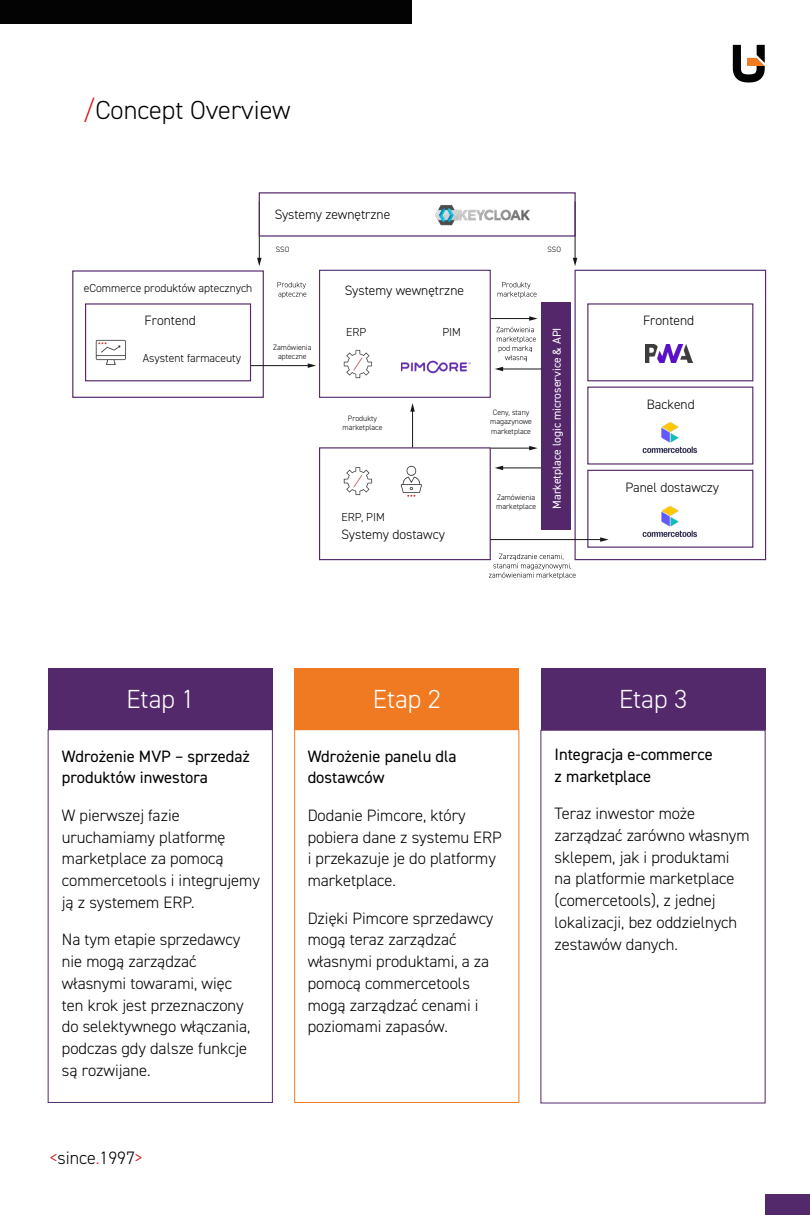
<style>
.page{position:relative;width:810px;height:1215px;background:#fff}
.page>*{position:absolute;margin:0;border:0;box-sizing:border-box;transform-origin:0 0}
.t1{font:300 26.25px "DIN2014";color:#000}
.t2{font:300 26.25px "DIN2014";color:#fff}
.t3{font:300 18px "DIN2014";color:#000}
.t4{font:300 16.5px/21.8px "DIN2014";color:#000}
.t5{font:16.5px/21.8px "DIN2014";color:#000}
.t6{font:300 13.58px "DIN2014";color:#000}
.t7{font:300 11.62px "DIN2014";color:#000}
.t8{font:11.62px "DIN2014";color:#fff}
.t9{font:300 7.73px/9.3px "DIN2014";color:#000;text-align:center}
.s1{color:#d61212}
</style>
<div class="page">
<div style="left:48px;top:668px;width:225px;height:62px;background:#54296b"></div>
<div style="left:294px;top:668px;width:225px;height:62px;background:#f07a21"></div>
<div style="left:541px;top:668px;width:225px;height:62px;background:#54296b"></div>
<div style="left:48px;top:729px;width:225px;height:374px;border:1px solid #54296b"></div>
<div style="left:294px;top:729px;width:225px;height:374px;border:1px solid #f07a21"></div>
<div style="left:0;top:0;width:412px;height:24px;background:#030303"></div>
<svg style="left:733px;top:45px;width:32px;height:38px"></svg>
<div style="left:765px;top:1194px;width:45px;height:21px;background:#54296b"></div>
<div style="left:72px;top:270px;width:192px;height:128px;border:1px solid #53276a"></div>
<hr style="left:250px;top:365px;width:59px;height:1px;background:#181716">
<svg style="left:308px;top:363px;width:8px;height:5px"></svg>
<img style="left:642px;top:422px;width:56px;height:32px">
<hr style="left:412px;top:410px;width:1px;height:38px;background:#181716">
<svg style="left:410px;top:403px;width:5px;height:9px"></svg>
<hr style="left:490px;top:448px;width:41px;height:1px;background:#181716">
<svg style="left:529px;top:446px;width:9px;height:4px"></svg>
<hr style="left:502px;top:468px;width:40px;height:1px;background:#181716">
<svg style="left:495px;top:466px;width:8px;height:4px"></svg>
<hr style="left:490px;top:318px;width:41px;height:1px;background:#181716">
<svg style="left:529px;top:316px;width:9px;height:5px"></svg>
<hr style="left:575px;top:201px;width:1px;height:58px;background:#181716">
<svg style="left:573px;top:258px;width:4px;height:8px"></svg>
<hr style="left:259px;top:201px;width:1px;height:58px;background:#181716">
<svg style="left:257px;top:258px;width:5px;height:8px"></svg>
<div style="left:575px;top:270px;width:191px;height:290px;border:1px solid #53276a"></div>
<img style="left:401px;top:360px;width:70px;height:14px">
<div style="left:587px;top:387px;width:166px;height:78px;border:1px solid #53276a"></div>
<div style="left:587px;top:470px;width:166px;height:78px;border:1px solid #53276a"></div>
<img style="left:642px;top:506px;width:56px;height:31px">
<div style="left:319px;top:270px;width:172px;height:128px;border:1px solid #53276a"></div>
<div style="left:587px;top:303px;width:166px;height:78px;border:1px solid #53276a"></div>
<div style="left:85px;top:303px;width:166px;height:78px;border:1px solid #53276a"></div>
<div style="left:542px;top:302px;width:29px;height:228px;background:#53276a"></div>
<div style="left:319px;top:447px;width:172px;height:113px;border:1px solid #53276a"></div>
<img style="left:435px;top:205px;width:95px;height:21px">
<div style="left:259px;top:192px;width:317px;height:45px;border:1px solid #53276a"></div>
<img style="left:343px;top:349px;width:29px;height:30px">
<img style="left:343px;top:467px;width:30px;height:29px">
<img style="left:400px;top:465px;width:22px;height:32px">
<img style="left:645px;top:344px;width:48px;height:18px">
<img style="left:95px;top:339px;width:31px;height:26px">
<hr style="left:490px;top:539px;width:112px;height:1px;background:#181716">
<svg style="left:600px;top:537px;width:9px;height:5px"></svg>
<svg style="left:278px;top:282px;width:28px;height:16px"></svg>
<svg style="left:498px;top:282px;width:39px;height:16px"></svg>
<svg style="left:496px;top:327px;width:40px;height:34px"></svg>
<svg style="left:489px;top:554px;width:87px;height:25px"></svg>
<hr style="left:502px;top:369px;width:40px;height:1px;background:#181716">
<svg style="left:495px;top:367px;width:8px;height:4px"></svg>
<h1 class="t1" style="left:83px;top:94px;width:209px"><span class="s1">/</span>Concept Overview</h1>
<p class="t6" style="left:275px;top:206px;width:117px">Systemy zewnętrzne</p>
<p class="t7" style="left:84px;top:281px;width:170px">eCommerce produktów aptecznych</p>
<p class="t9" style="left:276px;top:245px;width:15px">SSO</p>
<p class="t9" style="left:548px;top:245px;width:15px">SSO</p>
<p class="t6" style="left:345px;top:282px;width:121px">Systemy wewnętrzne</p>
<p class="t6" style="left:145px;top:312px;width:53px">Frontend</p>
<p class="t6" style="left:643px;top:312px;width:53px">Frontend</p>
<p class="t7" style="left:143px;top:351px;width:100px">Asystent farmaceuty</p>
<p class="t9" style="left:273px;top:342px;width:40px">Zamówienia apteczne</p>
<p class="t7" style="left:346px;top:325px;width:22px">ERP</p>
<p class="t9" style="left:343px;top:413px;width:41px">Produkty marketplace</p>
<p class="t7" style="left:342px;top:510px;width:45px">ERP, PIM</p>
<p class="t7" style="left:442px;top:325px;width:20px">PIM</p>
<p class="t6" style="left:342px;top:526px;width:105px">Systemy dostawcy</p>
<p class="t9" style="left:490px;top:408px;width:43px">Ceny, stany magazynowe marketplace</p>
<p class="t9" style="left:496px;top:493px;width:41px;text-align:left">Zamówienia marketplace</p>
<p class="t8" style="left:550px;top:509px;width:183px;rotate:-90deg">Marketplace logic microservice &amp; API</p>
<p class="t6" style="left:647px;top:396px;width:49px">Backend</p>
<p class="t6" style="left:626px;top:479px;width:95px">Panel dostawczy</p>
<h1 class="t2" style="left:126px;top:683px;width:70px">Etap 1</h1>
<h1 class="t2" style="left:373px;top:683px;width:70px">Etap 2</h1>
<h1 class="t2" style="left:619px;top:683px;width:70px">Etap 3</h1>
<p class="t5" style="left:62px;top:745px;width:190px">Wdrożenie MVP – sprzedaż produktów inwestora</p>
<p class="t4" style="left:62px;top:804px;width:200px">W pierwszej fazie uruchamiamy platformę marketplace za pomocą commercetools i integrujemy ją z systemem ERP.</p>
<p class="t4" style="left:62px;top:929px;width:190px">Na tym etapie sprzedawcy nie mogą zarządzać własnymi towarami, więc ten krok jest przeznaczony do selektywnego włączania, podczas gdy dalsze funkcje są rozwijane.</p>
<p class="t5" style="left:555px;top:743px;width:160px">Integracja e-commerce z marketplace</p>
<p class="t4" style="left:555px;top:803px;width:197px">Teraz inwestor może zarządzać zarówno własnym sklepem, jak i produktami na platformie marketplace (comercetools), z jednej lokalizacji, bez oddzielnych zestawów danych.</p>
<p class="t5" style="left:308px;top:745px;width:151px">Wdrożenie panelu dla dostawców</p>
<p class="t4" style="left:308px;top:804px;width:196px">Dodanie Pimcore, który pobiera dane z systemu ERP i przekazuje je do platformy marketplace.</p>
<p class="t4" style="left:308px;top:907px;width:187px">Dzięki Pimcore sprzedawcy mogą teraz zarządzać własnymi produktami, a za pomocą commercetools mogą zarządzać cenami i poziomami zapasów.</p>
<p class="t3" style="left:50px;top:1147px;width:94px"><span class="s1">&lt;</span>since<span class="s1">.</span>1997<span class="s1">&gt;</span></p>
</div>
